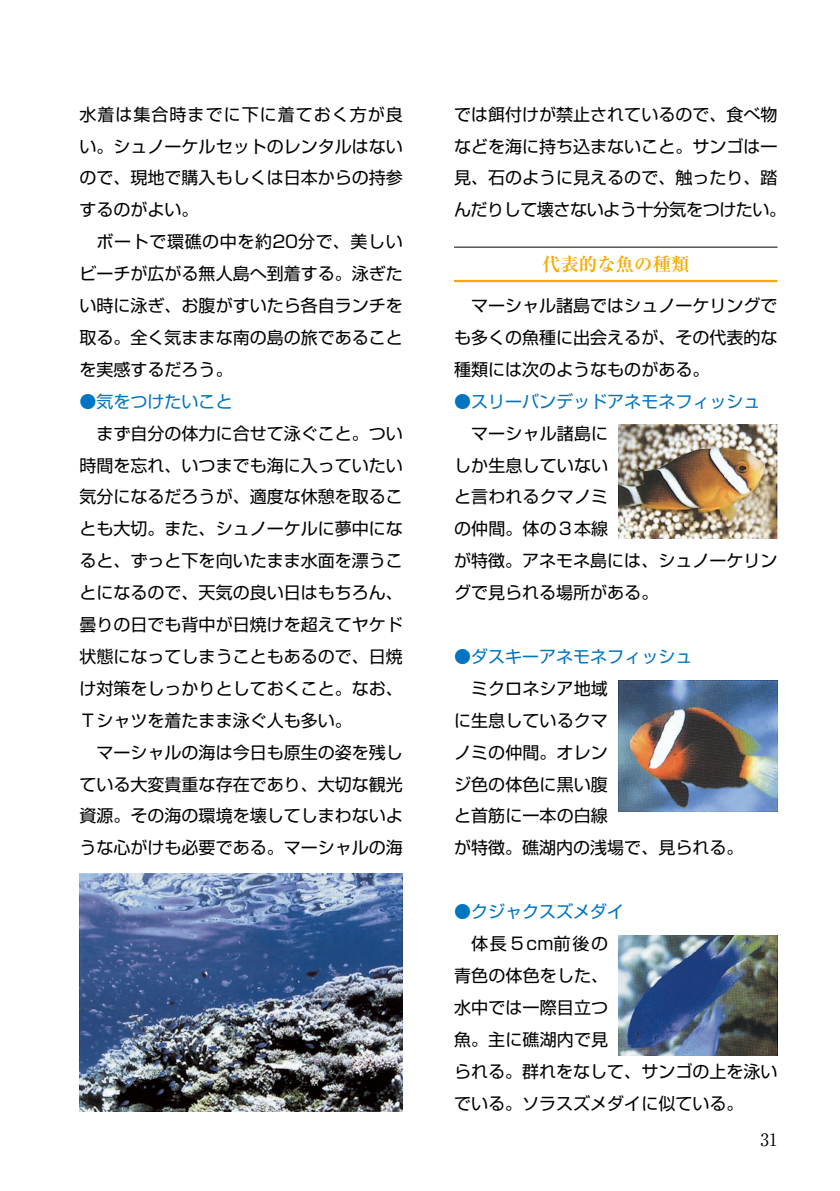
<style>
.page{position:relative;width:840px;height:1191px;background:#fff}
.page>*{position:absolute;margin:0;border:0;box-sizing:border-box;transform-origin:0 0}
.t1{font:700 18.4px "Ryumin Pro";color:#f7ab00}
.t2{font:17px/31.8px "Shin Go Pro";color:#000}
.t3{font:17px "Shin Go Pro";color:#0075c2}
.t4{font:17px "Ryumin Pro";color:#000}
</style>
<div class="page">
<hr style="left:454px;top:247px;width:323px;height:1px;background:#000">
<hr style="left:454px;top:280px;width:323px;height:2px;background:#f7ab00">
<img style="left:79px;top:873px;width:323px;height:238px">
<img style="left:618px;top:424px;width:159px;height:114px">
<img style="left:618px;top:680px;width:159px;height:131px">
<img style="left:618px;top:935px;width:159px;height:121px">
<p class="t2" style="left:79px;top:96px;width:325px">水着は集合時までに下に着ておく方が良い。シュノーケルセットのレンタルはないので、現地で購入もしくは日本からの持参するのがよい。<br>　ボートで環礁の中を約20分で、美しいビーチが広がる無人島へ到着する。泳ぎたい時に泳ぎ、お腹がすいたら各自ランチを取る。全く気ままな南の島の旅であることを実感するだろう。</p>
<p class="t3" style="left:79px;top:387px;width:155px">●気をつけたいこと</p>
<p class="t2" style="left:79px;top:415px;width:325px">　まず自分の体力に合せて泳ぐこと。つい時間を忘れ、いつまでも海に入っていたい気分になるだろうが、適度な休憩を取ることも大切。また、シュノーケルに夢中になると、ずっと下を向いたまま水面を漂うことになるので、天気の良い日はもちろん、曇りの日でも背中が日焼けを超えてヤケド状態になってしまうこともあるので、日焼け対策をしっかりとしておくこと。なお、<br>Ｔシャツを着たまま泳ぐ人も多い。<br>　マーシャルの海は今日も原生の姿を残している大変貴重な存在であり、大切な観光資源。その海の環境を壊してしまわないような心がけも必要である。マーシャルの海</p>
<p class="t2" style="left:454px;top:96px;width:333px">では餌付けが禁止されているので、食べ物などを海に持ち込まないこと。サンゴは一見、石のように見えるので、触ったり、踏んだりして壊さないよう十分気をつけたい。</p>
<p class="t1" style="left:541px;top:249px;width:149px">代表的な魚の種類</p>
<p class="t2" style="left:454px;top:287px;width:325px;text-align:justify">　マーシャル諸島ではシュノーケリングでも多くの魚種に出会えるが、その代表的な種類には次のようなものがある。</p>
<p class="t3" style="left:454px;top:387px;width:308px">●スリーバンデッドアネモネフィッシュ</p>
<p class="t2" style="left:454px;top:415px;width:325px">　マーシャル諸島に<br>しか生息していない<br>と言われるクマノミ<br>の仲間。体の３本線<br>が特徴。アネモネ島には、シュノーケリングで見られる場所がある。</p>
<p class="t3" style="left:454px;top:642px;width:240px">●ダスキーアネモネフィッシュ</p>
<p class="t2" style="left:454px;top:670px;width:291px">　ミクロネシア地域<br>に生息しているクマ<br>ノミの仲間。オレン<br>ジ色の体色に黒い腹<br>と首筋に一本の白線<br>が特徴。礁湖内の浅場で、見られる。</p>
<p class="t3" style="left:454px;top:897px;width:172px">●クジャクスズメダイ</p>
<p class="t2" style="left:454px;top:925px;width:325px">　体長５cm前後の<br>青色の体色をした、<br>水中では一際目立つ<br>魚。主に礁湖内で見<br>られる。群れをなして、サンゴの上を泳いでいる。ソラスズメダイに似ている。</p>
<p class="t4" style="left:760px;top:1126px;width:19px">31</p>
</div>
